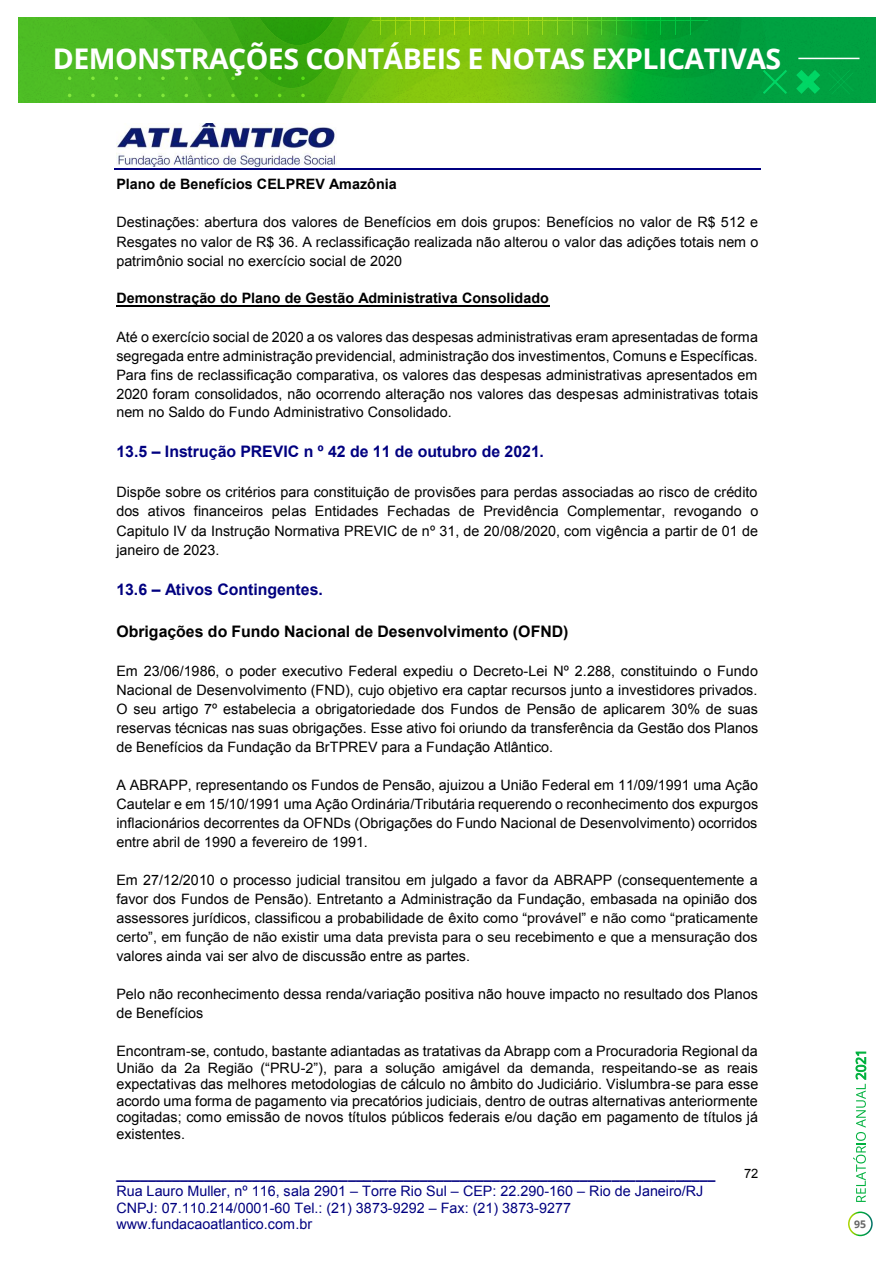
<style>
.page{position:relative;width:893px;height:1263px;background:#fff}
.page>*{position:absolute;margin:0;border:0;box-sizing:border-box;transform-origin:0 0}
.t1{font:700 28.5px "Open Sans";letter-spacing:-.02em;color:#fff}
.t2{font:700 15.9px "Arial";color:#000080}
.t3{font:700 15.9px "Arial";color:#000}
.t4{font:14.25px/19px "Arial";color:#000;text-align:justify}
.t5{font:14.25px/16.5px "Arial";color:#000080}
.t6{font:700 14.25px "Arial";color:#000}
.t7{font:12.9px "Arial";color:#000}
.t8{font:700 10.5px "Open Sans";color:#666}
.s1{font-style:inherit}
.s2{font-weight:700}
</style>
<div class="page">
<svg style="left:848px;top:1211px;width:25px;height:25px"></svg>
<svg style="left:853px;top:1051px;width:14px;height:151px"></svg>
<img style="left:18px;top:18px;width:858px;height:85px">
<svg style="left:91px;top:94px;width:4px;height:3px"></svg>
<svg style="left:161px;top:94px;width:4px;height:3px"></svg>
<svg style="left:231px;top:94px;width:4px;height:3px"></svg>
<svg style="left:301px;top:94px;width:4px;height:3px"></svg>
<svg style="left:91px;top:77px;width:4px;height:3px"></svg>
<svg style="left:161px;top:77px;width:4px;height:3px"></svg>
<svg style="left:231px;top:77px;width:4px;height:3px"></svg>
<svg style="left:301px;top:77px;width:4px;height:3px"></svg>
<svg style="left:763px;top:70px;width:24px;height:24px"></svg>
<svg style="left:828px;top:69px;width:25px;height:25px"></svg>
<svg style="left:796px;top:70px;width:24px;height:24px"></svg>
<hr style="left:372px;top:21px;width:335px;height:1px;background:#fff">
<svg style="left:690px;top:18px;width:1px;height:16px"></svg>
<svg style="left:675px;top:18px;width:1px;height:16px"></svg>
<svg style="left:18px;top:18px;width:650px;height:45px;background:#51b618"></svg>
<hr style="left:798px;top:58px;width:61px;height:1px;background:#fff">
<hr style="left:114px;top:168px;width:647px;height:1px;background:#000080">
<img style="left:116px;top:123px;width:220px;height:43px">
<hr style="left:116px;top:305px;width:433px;height:1px;background:#000">
<h1 class="t1" style="left:53px;top:38px;width:730px">DEMONSTRAÇÕES CONTÁBEIS E NOTAS EXPLICATIVAS</h1>
<p class="t6" style="left:116px;top:175px;width:282px">Plano de Benefícios CELPREV Amazônia</p>
<p class="t4" style="left:116px;top:213px;width:644px">Destinações: abertura dos valores de Benefícios em dois grupos: Benefícios no valor de R$ 512 e Resgates no valor de R$ 36. A reclassificação realizada não alterou o valor das adições totais nem o patrimônio social no exercício social de 2020</p>
<p class="t6" style="left:116px;top:289px;width:434px">Demonstração do Plano de Gestão Administrativa Consolidado</p>
<p class="t4" style="left:116px;top:327px;width:643px">Até o exercício social de 2020 a os valores das despesas administrativas eram apresentadas de forma segregada entre administração previdencial, administração dos investimentos, Comuns e Específicas.<br>Para fins de reclassificação comparativa, os valores das despesas administrativas apresentados em 2020 foram consolidados, não ocorrendo alteração nos valores das despesas administrativas totais nem no Saldo do Fundo Administrativo Consolidado.</p>
<p class="t2" style="left:116px;top:441px;width:429px">13.5 <span class="s1">–</span> Instrução PREVIC n º 42 de 11 de outubro de 2021.</p>
<p class="t4" style="left:116px;top:483px;width:643px">Dispõe sobre os critérios para constituição de provisões para perdas associadas ao risco de crédito dos ativos financeiros pelas Entidades Fechadas de Previdência Complementar, revogando o Capitulo IV da Instrução Normativa PREVIC de nº 31, de 20/08/2020, com vigência a partir de 01 de janeiro de 2023.</p>
<p class="t2" style="left:116px;top:579px;width:208px">13.6 <span class="s1">–</span> Ativos Contingentes.</p>
<p class="t3" style="left:116px;top:621px;width:453px">Obrigações do Fundo Nacional de Desenvolvimento (OFND)</p>
<p class="t4" style="left:116px;top:662px;width:643px">Em 23/06/1986, o poder executivo Federal expediu o Decreto-Lei Nº 2.288, constituindo o Fundo Nacional de Desenvolvimento (FND), cujo objetivo era captar recursos junto a investidores privados.<br>O seu artigo 7º estabelecia a obrigatoriedade dos Fundos de Pensão de aplicarem 30% de suas reservas técnicas nas suas obrigações. Esse ativo foi oriundo da transferência da Gestão dos Planos de Benefícios da Fundação da BrTPREV para a Fundação Atlântico.</p>
<p class="t4" style="left:116px;top:776px;width:643px">A ABRAPP, representando os Fundos de Pensão, ajuizou a União Federal em 11/09/1991 uma Ação Cautelar e em 15/10/1991 uma Ação Ordinária/Tributária requerendo o reconhecimento dos expurgos inflacionários decorrentes da OFNDs (Obrigações do Fundo Nacional de Desenvolvimento) ocorridos entre abril de 1990 a fevereiro de 1991.</p>
<p class="t4" style="left:116px;top:871px;width:643px">Em 27/12/2010 o processo judicial transitou em julgado a favor da ABRAPP (consequentemente a favor dos Fundos de Pensão). Entretanto a Administração da Fundação, embasada na opinião dos assessores jurídicos, classificou a probabilidade de <span class="s1">êxito como “provável” e não como “praticamente certo”, em função de não existir uma data prevista para o seu recebimento e que a mensuração dos</span></p>
<p class="t4" style="left:116px;top:947px;width:355px">valores ainda vai ser alvo de discussão entre as partes.</p>
<p class="t4" style="left:116px;top:985px;width:643px">Pelo não reconhecimento dessa renda/variação positiva não houve impacto no resultado dos Planos de Benefícios</p>
<p class="t4" style="left:116px;top:1043px;width:643px;line-height:16.5px">Encontram-se, contudo, bastante adiantadas as tratativas da Abrapp com a Procuradoria Regional da <span class="s1">União da 2a Região (“PRU</span>-<span class="s1">2”), para a solução amigável da demanda, respeitando</span>-se as reais expectativas das melhores metodologias de cálculo no âmbito do Judiciário. Vislumbra-se para esse acordo uma forma de pagamento via precatórios judiciais, dentro de outras alternativas anteriormente cogitadas; como emissão de novos títulos públicos federais e/ou dação em pagamento de títulos já existentes.</p>
<p class="t5" style="left:116px;top:1166px;width:601px"><span class="s2">___________________________________________________________________________ </span>Rua Lauro Muller, nº 116, sala 2901 <span class="s1">–</span> Torre Rio Sul <span class="s1">–</span> CEP: 22.290-160 <span class="s1">–</span> Rio de Janeiro/RJ CNPJ: 07.110.214/0001-60 Tel.: (21) 3873-9292 <span class="s1">–</span> Fax: (21) 3873-9277 www.fundacaoatlantico.com.br</p>
<p class="t7" style="left:744px;top:1165px;width:16px">72</p>
<p class="t8" style="left:854px;top:1217px;width:13px">95</p>
</div>
